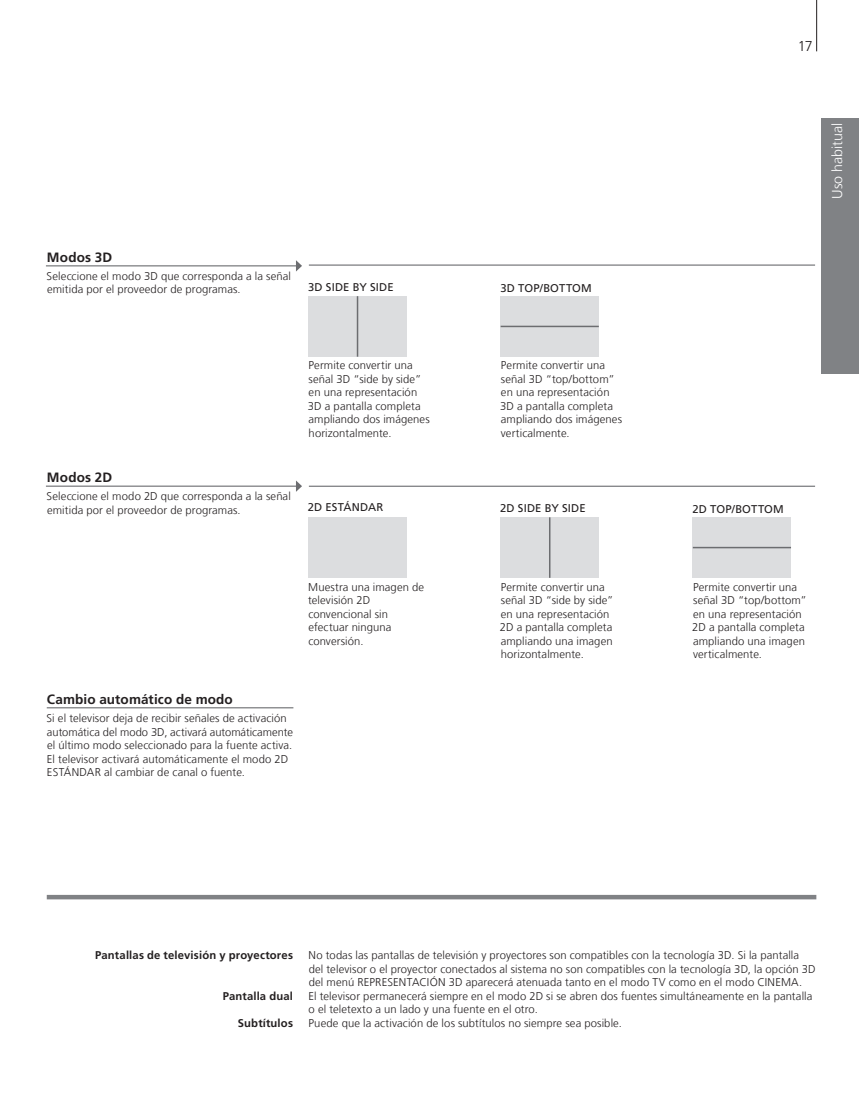
<style>
.page{position:relative;width:859px;height:1110px;background:#fff}
.page>*{position:absolute;margin:0;border:0;box-sizing:border-box;transform-origin:0 0}
.t1{font:300 14.25px "Frutiger LT Com";color:#fff}
.t2{font:300 14.25px "Frutiger LT Com";color:#231f20}
.t3{font:700 13.5px "Frutiger LT Com";letter-spacing:.01em;color:#231f20}
.t4{font:300 11.25px/13.5px "Frutiger LT Com";letter-spacing:.01em;color:#231f20}
.t5{font:11.25px "Frutiger LT Com";letter-spacing:.015em;color:#231f20}
.t6{font:700 11.25px "Frutiger LT Com";letter-spacing:.015em;color:#231f20}
</style>
<div class="page">
<hr style="left:47px;top:895px;width:769px;height:4px;background:#808285">
<div style="left:821px;top:119px;width:38px;height:255px;background:#808285"></div>
<hr style="left:309px;top:264px;width:506px;height:2px;background:#6c6d70">
<hr style="left:309px;top:486px;width:506px;height:1px;background:#6c6d70">
<hr style="left:46px;top:265px;width:251px;height:1px;background:#6c6d70">
<svg style="left:296px;top:260px;width:6px;height:11px"></svg>
<hr style="left:46px;top:486px;width:251px;height:1px;background:#6c6d70">
<svg style="left:296px;top:480px;width:6px;height:12px"></svg>
<hr style="left:47px;top:707px;width:246px;height:1px;background:#6c6d70">
<div style="left:308px;top:296px;width:98px;height:61px;background:#dcdddf"></div>
<hr style="left:357px;top:296px;width:1px;height:61px;background:#6c6d70">
<div style="left:501px;top:296px;width:98px;height:61px;background:#dcdddf"></div>
<hr style="left:501px;top:326px;width:98px;height:1px;background:#6c6d70">
<div style="left:308px;top:517px;width:98px;height:61px;background:#dcdddf"></div>
<div style="left:501px;top:517px;width:98px;height:61px;background:#dcdddf"></div>
<hr style="left:549px;top:517px;width:1px;height:61px;background:#6c6d70">
<div style="left:693px;top:517px;width:98px;height:61px;background:#dcdddf"></div>
<hr style="left:693px;top:547px;width:98px;height:1px;background:#6c6d70">
<hr style="left:816px;top:0;width:1px;height:51px;background:#231f20">
<p class="t2" style="left:798px;top:38px;width:16px">17</p>
<p class="t3" style="left:47px;top:249px;width:67px">Modos 3D</p>
<p class="t4" style="left:47px;top:269px;width:246px">Seleccione el modo 3D que corresponda a la señal emitida por el proveedor de programas.</p>
<p class="t5" style="left:308px;top:280px;width:87px">3D SIDE BY SIDE</p>
<p class="t5" style="left:500px;top:281px;width:93px">3D TOP/BOTTOM</p>
<p class="t3" style="left:47px;top:469px;width:67px">Modos 2D</p>
<p class="t4" style="left:47px;top:490px;width:246px">Seleccione el modo 2D que corresponda a la señal emitida por el proveedor de programas.</p>
<p class="t4" style="left:308px;top:359px;width:124px">Permite convertir una señal 3D “side by side” en una representación<br>3D a pantalla completa ampliando dos imágenes horizontalmente.</p>
<p class="t4" style="left:500px;top:359px;width:124px">Permite convertir una señal 3D “top/bottom” en una representación<br>3D a pantalla completa ampliando dos imágenes verticalmente.</p>
<p class="t5" style="left:308px;top:501px;width:77px">2D ESTÁNDAR</p>
<p class="t5" style="left:500px;top:501px;width:87px">2D SIDE BY SIDE</p>
<p class="t5" style="left:692px;top:502px;width:93px">2D TOP/BOTTOM</p>
<p class="t1" style="left:829px;top:199px;width:77px;rotate:-90deg">Uso habitual</p>
<p class="t4" style="left:308px;top:580px;width:118px">Muestra una imagen de televisión 2D convencional sin efectuar ninguna conversión.</p>
<p class="t3" style="left:47px;top:691px;width:187px">Cambio automático de modo</p>
<p class="t4" style="left:47px;top:711px;width:248px">Si el televisor deja de recibir señales de activación automática del modo 3D, activará automáticamente el último modo seleccionado para la fuente activa.<br>El televisor activará automáticamente el modo 2D ESTÁNDAR al cambiar de canal o fuente.</p>
<p class="t4" style="left:500px;top:580px;width:115px">Permite convertir una señal 3D “side by side” en una representación<br>2D a pantalla completa ampliando una imagen horizontalmente.</p>
<p class="t4" style="left:692px;top:580px;width:116px">Permite convertir una señal 3D “top/bottom” en una representación<br>2D a pantalla completa ampliando una imagen verticalmente.</p>
<p class="t6" style="left:95px;top:949px;width:199px">Pantallas de televisión y proyectores</p>
<p class="t6" style="left:223px;top:989px;width:72px">Pantalla dual</p>
<p class="t6" style="left:238px;top:1016px;width:57px">Subtítulos</p>
<p class="t4" style="left:308px;top:949px;width:509px">No todas las pantallas de televisión y proyectores son compatibles con la tecnología 3D. Si la pantalla del televisor o el proyector conectados al sistema no son compatibles con la tecnología 3D, la opción 3D del menú REPRESENTACIÓN 3D aparecerá atenuada tanto en el modo TV como en el modo CINEMA.<br>El televisor permanecerá siempre en el modo 2D si se abren dos fuentes simultáneamente en la pantalla o el teletexto a un lado y una fuente en el otro.<br>Puede que la activación de los subtítulos no siempre sea posible.</p>
</div>
